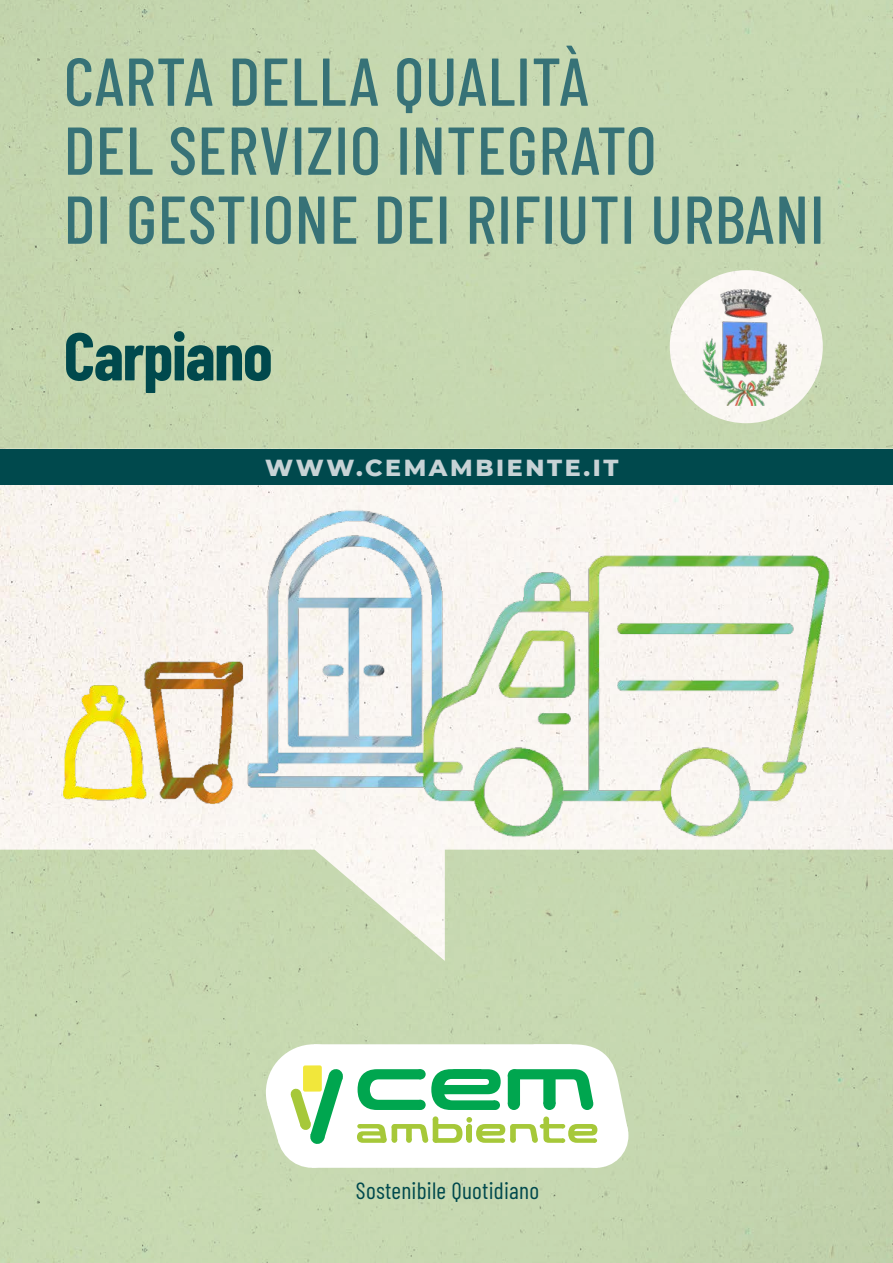
<style>
.page{position:relative;width:893px;height:1263px;background:#fff}
.page>*{position:absolute;margin:0;border:0;box-sizing:border-box;transform-origin:0 0}
.t1{font:500 67.5px/69px "Barlow Condensed";letter-spacing:.01em;color:#377277}
.t2{font:700 67.5px "Barlow Condensed";letter-spacing:-.02em;color:#00494d}
.t3{font:800 23.7px "Montserrat";letter-spacing:.11em;color:#c7d3d6}
.t4{font:23.55px "Barlow Condensed";letter-spacing:.01em;color:#00494d}
</style>
<div class="page">
<div style="left:0;top:850px;width:893px;height:413px;background:#c6d8b0"></div>
<div style="left:0;top:0;width:893px;height:449px;background:#c6d8b0"></div>
<svg style="left:267px;top:1044px;width:361px;height:124px"></svg>
<div style="left:670px;top:270px;width:153px;height:153px;background:#fbf7f4;border-radius:77px"></div>
<div style="left:0;top:449px;width:893px;height:35px;background:#00494d"></div>
<img style="left:12px;top:484px;width:869px;height:392px">
<img style="left:702px;top:290px;width:85px;height:115px">
<p class="t1" style="left:64px;top:42px;width:762px">CARTA DELLA QUALITÀ<br>DEL SERVIZIO INTEGRATO<br>DI GESTIONE DEI RIFIUTI URBANI</p>
<p class="t2" style="left:64px;top:308px;width:210px">Carpiano</p>
<p class="t3" style="left:265px;top:450px;width:355px">WWW.CEMAMBIENTE.IT</p>
<p class="t4" style="left:356px;top:1173px;width:185px">Sostenibile Quotidiano</p>
</div>
